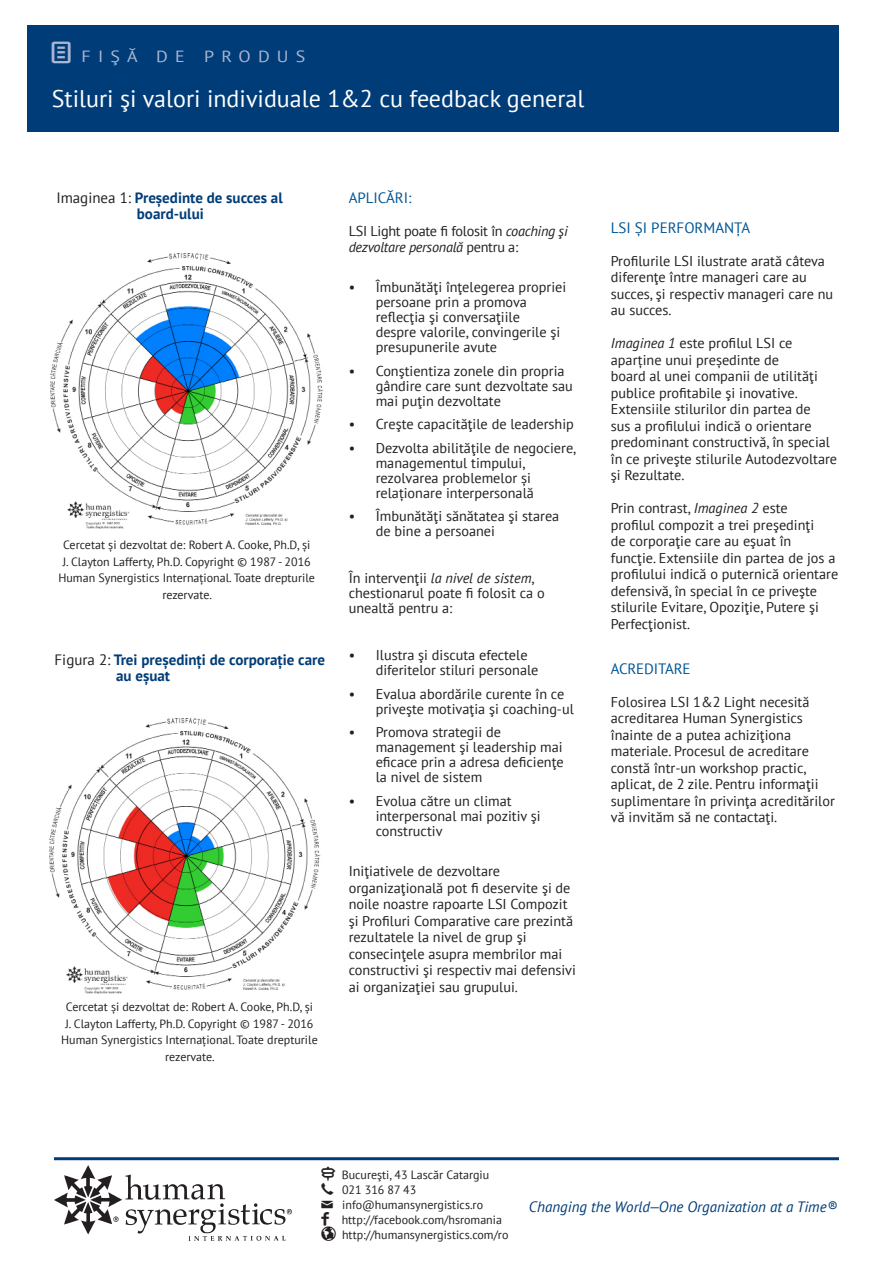
<style>
.page{position:relative;width:893px;height:1263px;background:#fff}
.page>*{position:absolute;margin:0;border:0;box-sizing:border-box;transform-origin:0 0}
.t1{font:24px "PT Sans";color:#fff}
.t2{font:16.2px "PT Sans";letter-spacing:.4em;color:#aab6d2;scale:1.11 1}
.Body{font:700 15px/16.5px "PT Sans";color:#003d78;text-align:center}
.t3{font:italic 15px "PT Sans";color:#003d78}
.Body-2{font:15px "PT Sans";color:#005594}
.Body-3{font:14.25px/16.5px "PT Sans";color:#231f20}
.bullets{font:14.25px/15px "PT Sans";color:#231f20}
.Body-4{font:14.25px/16.5px "PT Sans";letter-spacing:-.02em;color:#231f20}
.Body-5{font:12px/16.5px "PT Sans";color:#231f20;text-align:center}
.s1{font-weight:400;color:#231f20}
.s2{font-style:italic}
</style>
<div class="page">
<div style="left:28px;top:25px;width:811px;height:106px;background:#003d78"></div>
<img style="left:54px;top:1165px;width:238px;height:75px">
<hr style="left:54px;top:1157px;width:785px;height:3px;background:#003d78">
<img style="left:50px;top:253px;width:274px;height:276px">
<img style="left:49px;top:718px;width:272px;height:276px">
<p class="t2" style="left:82px;top:46px;width:203px">FIŞĂ DE PRODUS</p>
<h1 class="t1" style="left:52px;top:84px;width:534px">Stiluri şi valori individuale 1&amp;2 cu feedback general</h1>
<p class="Body" style="left:56px;top:189px;width:228px"><span class="s1">Imaginea 1:</span> Președinte de succes al board-ului</p>
<p class="Body-5" style="left:58px;top:536px;width:258px">Cercetat și dezvoltat de: Robert A. Cooke, Ph.D, și<br>J. Clayton Lafferty, Ph.D. Copyright © 1987 - 2016<br>Human Synergistics Internațional. Toate drepturile rezervate.</p>
<p class="Body" style="left:116px;top:651px;width:210px;text-align:left;text-indent:-62px"><span class="s1">Figura 2:</span> Trei președinți de corporație care au eșuat</p>
<p class="Body-5" style="left:61px;top:998px;width:258px">Cercetat și dezvoltat de: Robert A. Cooke, Ph.D, și<br>J. Clayton Lafferty, Ph.D. Copyright © 1987 - 2016<br>Human Synergistics Internațional. Toate drepturile rezervate.</p>
<p class="Body-2" style="left:349px;top:188px;width:64px">APLICĂRI:</p>
<p class="Body-4" style="left:349px;top:222px;width:220px">LSI Light poate fi folosit în <span class="s2">coaching şi dezvoltare personală</span> pentru a:</p>
<p class="Body-3" style="left:376px;top:279px;width:192px;line-height:15px;text-indent:-27px">• Îmbunătăţi înţelegerea propriei persoane prin a promova reflecţia şi conversaţiile<br>despre valorile, convingerile şi presupunerile avute</p>
<p class="Body-3" style="left:376px;top:363px;width:199px;line-height:15px;text-indent:-27px">• Conştientiza zonele din propria gândire care sunt dezvoltate sau mai puţin dezvoltate</p>
<p class="Body-3" style="left:349px;top:415px;width:227px">• Creşte capacităţile de leadership</p>
<p class="Body-3" style="left:376px;top:440px;width:202px;line-height:15px;text-indent:-27px">• Dezvolta abilităţile de negociere, managementul timpului, rezolvarea problemelor și relaționare interpersonală</p>
<p class="Body-3" style="left:376px;top:508px;width:185px;line-height:15px;text-indent:-27px">• Îmbunătăţi sănătatea şi starea de bine a persoanei</p>
<p class="bullets" style="left:349px;top:570px;width:197px">În intervenţii <span class="s2">la nivel de sistem</span>, chestionarul poate fi folosit ca o unealtă pentru a:</p>
<p class="Body-3" style="left:376px;top:647px;width:164px;line-height:15px;text-indent:-27px">• Ilustra şi discuta efectele diferitelor stiluri personale</p>
<p class="Body-3" style="left:376px;top:686px;width:200px;line-height:15px;text-indent:-27px">• Evalua abordările curente în ce priveşte motivaţia şi coaching-ul</p>
<p class="Body-3" style="left:376px;top:724px;width:189px;line-height:15px;text-indent:-27px">• Promova strategii de management şi leadership mai eficace prin a adresa deficienţe la nivel de sistem</p>
<p class="Body-3" style="left:376px;top:793px;width:166px;line-height:15px;text-indent:-27px">• Evolua către un climat interpersonal mai pozitiv şi constructiv</p>
<p class="Body-3" style="left:349px;top:862px;width:229px">Iniţiativele de dezvoltare organizaţională pot fi deservite şi de noile noastre rapoarte LSI Compozit şi Profiluri Comparative care prezintă rezultatele la nivel de grup şi consecinţele asupra membrilor mai constructivi şi respectiv mai defensivi ai organizaţiei sau grupului.</p>
<p class="Body-2" style="left:611px;top:218px;width:141px">LSI ȘI PERFORMANȚA</p>
<p class="Body-3" style="left:611px;top:252px;width:224px">Profilurile LSI ilustrate arată câteva diferenţe între manageri care au succes, şi respectiv manageri care nu au succes.</p>
<p class="Body-3" style="left:611px;top:334px;width:228px"><span class="s2">Imaginea 1</span> este profilul LSI ce aparține unui președinte de<br>board al unei companii de utilităţi publice profitabile şi inovative.<br>Extensiile stilurilor din partea de<br>sus a profilului indică o orientare predominant constructivă, în special în ce priveşte stilurile Autodezvoltare şi Rezultate.</p>
<p class="Body-3" style="left:611px;top:499px;width:178px">Prin contrast, <span class="s2">Imaginea 2</span> este</p>
<p class="Body-3" style="left:611px;top:516px;width:229px">profilul compozit a trei preşedinţi<br>de corporaţie care au eşuat în funcţie. Extensiile din partea de jos a profilului indică o puternică orientare defensivă, în special în ce priveşte stilurile Evitare, Opoziţie, Putere şi Perfecţionist.</p>
<p class="Body-2" style="left:611px;top:659px;width:81px">ACREDITARE</p>
<p class="Body-3" style="left:611px;top:693px;width:226px">Folosirea LSI 1&amp;2 Light necesită acreditarea Human Synergistics înainte de a putea achiziţiona materiale. Procesul de acreditare constă într-un workshop practic, aplicat, de 2 zile. Pentru informaţii suplimentare în privinţa acreditărilor vă invităm să ne contactaţi.</p>
<p class="Body-5" style="left:342px;top:1167px;width:168px;line-height:15px;text-align:left">Bucureşti, 43 Lascăr Catargiu<br>021 316 87 43 info@humansynergistics.ro http://facebook.com/hsromania http://humansynergistics.com/ro</p>
<p class="t3" style="left:529px;top:1197px;width:310px">Changing the World—One Organization at a Time®</p>
</div>
